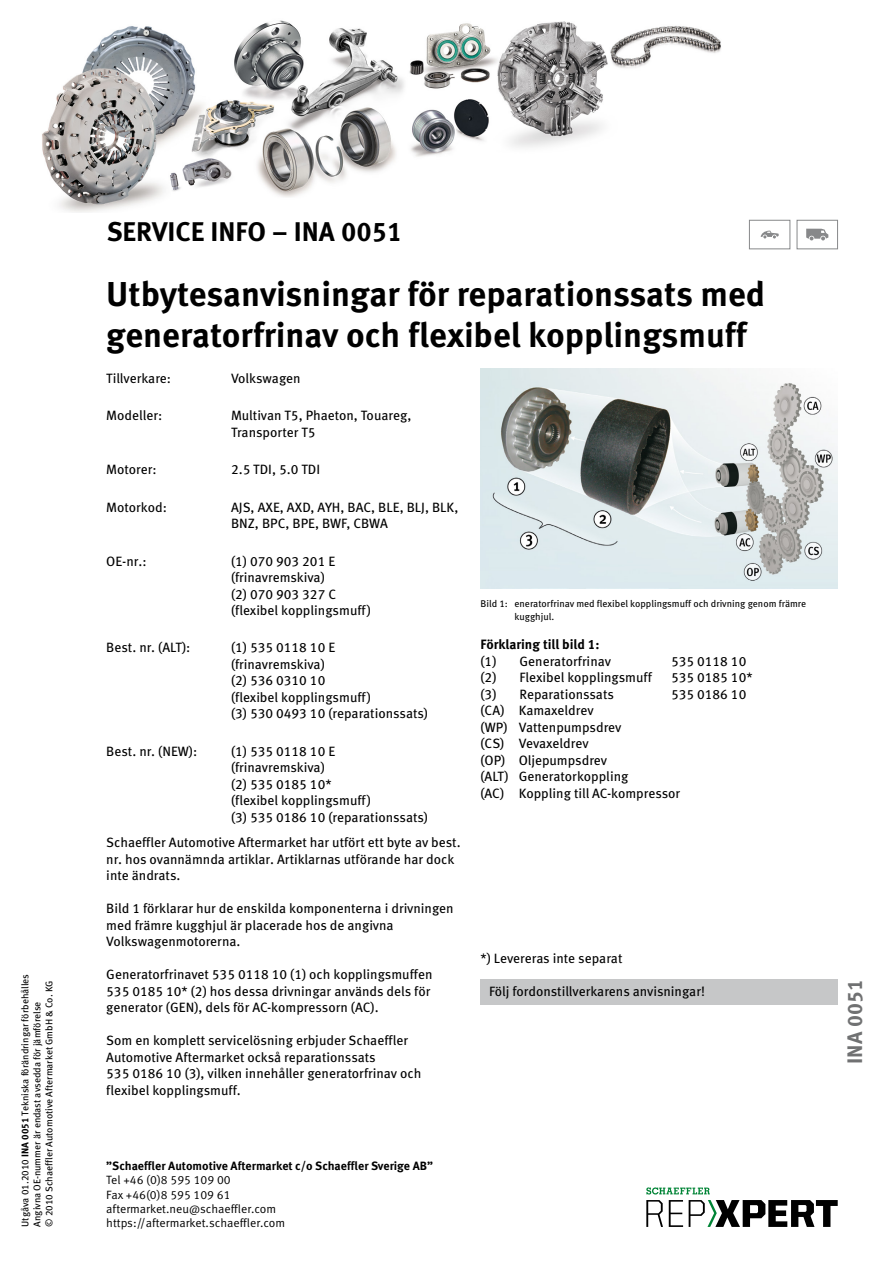
<style>
.page{position:relative;width:893px;height:1263px;background:#fff}
.page>*{position:absolute;margin:0;border:0;box-sizing:border-box;transform-origin:0 0}
.t1{font:700 34.5px/41.4px "Meta Pro";color:#000}
.t2{font:700 27px "Meta Pro";color:#000}
.t3{font:700 21px "Meta Pro";color:#707172}
.t4{font:13.5px/16.5px "Meta Pro";color:#000}
.t5{font:700 13.5px "Meta Pro";color:#000}
.t6{font:12px/14.4px "Meta Pro Norm";color:#000}
.t7{font:700 12px "Meta Pro";color:#000}
.t8{font:9.75px/12px "Meta Pro";color:#000}
.s1{font-weight:700}
</style>
<div class="page">
<img style="left:480px;top:369px;width:358px;height:219px">
<div style="left:480px;top:980px;width:358px;height:25px;background:#c6c7c8"></div>
<div style="left:749px;top:220px;width:41px;height:29px;border:1px solid #87888a"></div>
<svg style="left:761px;top:231px;width:18px;height:7px"></svg>
<div style="left:797px;top:220px;width:41px;height:29px;border:1px solid #87888a"></div>
<svg style="left:806px;top:229px;width:22px;height:11px"></svg>
<img style="left:42px;top:20px;width:679px;height:192px">
<svg style="left:646px;top:1200px;width:17px;height:27px"></svg>
<svg style="left:669px;top:1200px;width:14px;height:27px"></svg>
<svg style="left:689px;top:1200px;width:149px;height:27px"></svg>
<svg style="left:646px;top:1187px;width:64px;height:7px"></svg>
<p class="t8" style="left:19px;top:1227px;width:254px;rotate:-90deg">Utgåva 01.2010 <span class="s1">INA 0051</span> Tekniska förändringar förbehålles<br>Angivna OE-nummer är endast avsedda för jämförelse<br>© 2010 Schaeffler Automotive Aftermarket GmbH &amp; Co. KG</p>
<h2 class="t2" style="left:107px;top:210px;width:297px">SERVICE INFO – INA 0051</h2>
<h1 class="t1" style="left:106px;top:271px;width:660px">Utbytesanvisningar för reparationssats med generatorfrinav och flexibel kopplingsmuff</h1>
<p class="t4" style="left:106px;top:369px;width:66px">Tillverkare:</p>
<p class="t4" style="left:231px;top:369px;width:71px">Volkswagen</p>
<p class="t4" style="left:106px;top:407px;width:58px">Modeller:</p>
<p class="t4" style="left:231px;top:407px;width:182px">Multivan T5, Phaeton, Touareg,<br>Transporter T5</p>
<p class="t4" style="left:106px;top:460px;width:52px">Motorer:</p>
<p class="t4" style="left:231px;top:460px;width:91px">2.5 TDI, 5.0 TDI</p>
<p class="t4" style="left:106px;top:498px;width:62px">Motorkod:</p>
<p class="t4" style="left:231px;top:498px;width:229px">AJS, AXE, AXD, AYH, BAC, BLE, BLJ, BLK,<br>BNZ, BPC, BPE, BWF, CBWA</p>
<p class="t4" style="left:106px;top:552px;width:42px">OE-nr.:</p>
<p class="t4" style="left:231px;top:552px;width:141px">(1) 070 903 201 E (frinavremskiva)<br>(2) 070 903 327 C (flexibel kopplingsmuff)</p>
<p class="t4" style="left:106px;top:639px;width:86px">Best. nr. (ALT):</p>
<p class="t4" style="left:231px;top:639px;width:199px">(1) 535 0118 10 E (frinavremskiva)<br>(2) 536 0310 10<br>(flexibel kopplingsmuff)<br>(3) 530 0493 10 (reparationssats)</p>
<p class="t4" style="left:106px;top:742px;width:92px">Best. nr. (NEW):</p>
<p class="t4" style="left:231px;top:742px;width:199px">(1) 535 0118 10 E (frinavremskiva)<br>(2) 535 0185 10*<br>(flexibel kopplingsmuff)<br>(3) 535 0186 10 (reparationssats)</p>
<p class="t4" style="left:106px;top:833px;width:356px">Schaeffler Automotive Aftermarket har utfört ett byte av best. nr. hos ovannämnda artiklar. Artiklarnas utförande har dock inte ändrats.</p>
<p class="t4" style="left:106px;top:899px;width:349px">Bild 1 förklarar hur de enskilda komponenterna i drivningen med främre kugghjul är placerade hos de angivna<br>Volkswagenmotorerna.</p>
<p class="t4" style="left:106px;top:965px;width:328px">Generatorfrinavet 535 0118 10 (1) och kopplingsmuffen<br>535 0185 10* (2) hos dessa drivningar används dels för generator (GEN), dels för AC-kompressorn (AC).</p>
<p class="t4" style="left:106px;top:1031px;width:317px">Som en komplett servicelösning erbjuder Schaeffler Automotive Aftermarket också reparationssats<br>535 0186 10 (3), vilken innehåller generatorfrinav och flexibel kopplingsmuff.</p>
<p class="t8" style="left:514px;top:597px;width:293px;line-height:12.8px;text-indent:-34px">Bild 1: eneratorfrinav med flexibel kopplingsmuff och drivning genom främre kugghjul.</p>
<p class="t5" style="left:480px;top:634px;width:121px">Förklaring till bild 1:</p>
<p class="t4" style="left:480px;top:652px;width:132px">(1) Generatorfrinav</p>
<p class="t4" style="left:671px;top:652px;width:77px">535 0118 10</p>
<p class="t4" style="left:480px;top:668px;width:173px">(2) Flexibel kopplingsmuff</p>
<p class="t4" style="left:671px;top:668px;width:83px">535 0185 10*</p>
<p class="t4" style="left:480px;top:685px;width:135px">(3) Reparationssats</p>
<p class="t4" style="left:671px;top:685px;width:77px">535 0186 10</p>
<p class="t4" style="left:480px;top:701px;width:201px">(CA) Kamaxeldrev<br>(WP) Vattenpumpsdrev<br>(CS) Vevaxeldrev<br>(OP) Oljepumpsdrev<br>(ALT) Generatorkoppling<br>(AC) Koppling till AC-kompressor</p>
<p class="t4" style="left:480px;top:949px;width:143px">*) Levereras inte separat</p>
<p class="t4" style="left:489px;top:982px;width:217px">Följ fordonstillverkarens anvisningar!</p>
<p class="t7" style="left:106px;top:1156px;width:328px">”Schaeffler Automotive Aftermarket c/o Schaeffler Sverige AB”</p>
<p class="t6" style="left:106px;top:1172px;width:180px">Tel +46 (0)8 595 109 00<br>Fax +46(0)8 595 109 61 aftermarket.neu@schaeffler.com https://aftermarket.schaeffler.com</p>
<h3 class="t3" style="left:838px;top:1064px;width:86px;rotate:-90deg">INA 0051</h3>
</div>
